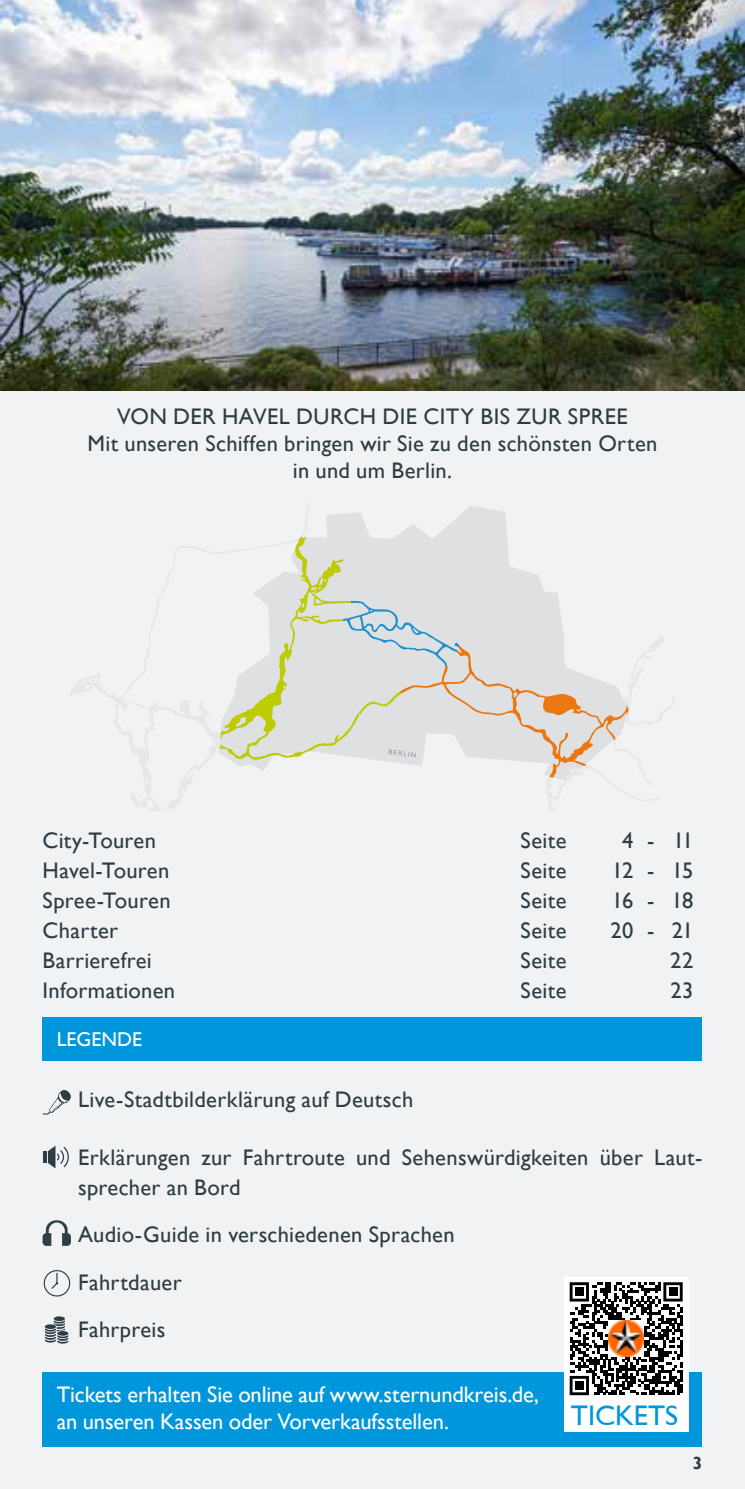
<style>
.page{position:relative;width:745px;height:1489px;background:#fff}
.page>*{position:absolute;margin:0;border:0;box-sizing:border-box;transform-origin:0 0}
.t1{font:28.25px "Gill Sans";color:#0096db}
.t2{font:22.5px/47.5px "Gill Sans";letter-spacing:.015em;color:#2e3c43}
.t3{font:22.5px/27px "Gill Sans";letter-spacing:-.005em;color:#fff}
.t4{font:20px "Gill Sans";color:#fff}
.t5{font:700 17.5px "Gill Sans";color:#2e3c43}
</style>
<div class="page">
<div style="left:0;top:390px;width:744px;height:1098px;background:#f1f2f4"></div>
<svg style="left:43px;top:1220px;width:28px;height:25px"></svg>
<div style="left:43px;top:1372px;width:659px;height:74px;background:#0096db"></div>
<div style="left:43px;top:1017px;width:659px;height:43px;background:#0096db"></div>
<div style="left:563px;top:1276px;width:124px;height:124px;background:#fff"></div>
<svg style="left:569px;top:1282px;width:113px;height:112px"></svg>
<div style="left:574px;top:1287px;width:9px;height:8px;background:#000"></div>
<div style="left:668px;top:1287px;width:8px;height:8px;background:#000"></div>
<div style="left:574px;top:1381px;width:9px;height:8px;background:#000"></div>
<img style="left:608px;top:1320px;width:35px;height:36px">
<img style="left:0;top:0;width:744px;height:390px">
<svg style="left:44px;top:1269px;width:26px;height:27px"></svg>
<svg style="left:44px;top:1316px;width:26px;height:27px"></svg>
<svg style="left:43px;top:1145px;width:26px;height:23px"></svg>
<svg style="left:43px;top:1089px;width:28px;height:25px"></svg>
<div style="left:563px;top:1399px;width:124px;height:32px;background:#fff"></div>
<div style="left:69px;top:502px;width:606px;height:308px;background:#f1f2f4"></div>
<svg style="left:220px;top:537px;width:408px;height:240px"></svg>
<p class="t2" style="left:87px;top:403px;width:571px;line-height:27px;text-align:center">VON DER HAVEL DURCH DIE CITY BIS ZUR SPREE<br>Mit unseren Schiffen bringen wir Sie zu den schönsten Orten in und um Berlin.</p>
<p class="t2" style="left:43px;top:816px;width:115px">City-Touren</p>
<p class="t2" style="left:520px;top:816px;width:47px">Seite</p>
<p class="t2" style="left:621px;top:816px;width:73px">4- 11</p>
<p class="t2" style="left:43px;top:846px;width:128px">Havel-Touren</p>
<p class="t2" style="left:520px;top:846px;width:47px">Seite</p>
<p class="t2" style="left:611px;top:846px;width:83px">12 - 15</p>
<p class="t2" style="left:43px;top:876px;width:129px">Spree-Touren</p>
<p class="t2" style="left:520px;top:876px;width:47px">Seite</p>
<p class="t2" style="left:611px;top:876px;width:83px">16 - 18</p>
<p class="t2" style="left:43px;top:906px;width:77px">Charter</p>
<p class="t2" style="left:520px;top:906px;width:47px">Seite</p>
<p class="t2" style="left:610px;top:906px;width:84px">20 - 21</p>
<p class="t2" style="left:43px;top:936px;width:111px">Barrierefrei</p>
<p class="t2" style="left:520px;top:936px;width:47px">Seite</p>
<p class="t2" style="left:669px;top:936px;width:25px">22</p>
<p class="t2" style="left:43px;top:966px;width:134px">Informationen</p>
<p class="t2" style="left:520px;top:966px;width:47px">Seite</p>
<p class="t2" style="left:670px;top:966px;width:24px">23</p>
<p class="t4" style="left:57px;top:1027px;width:87px">LEGENDE</p>
<p class="t2" style="left:78px;top:1076px;width:336px">Live-Stadtbilderklärung auf Deutsch</p>
<p class="t2" style="left:78px;top:1142px;width:625px;line-height:30px">Erklärungen zur Fahrtroute und Sehenswürdigkeiten über Laut&shy;sprecher an Bord</p>
<p class="t2" style="left:78px;top:1211px;width:378px">Audio-Guide in verschiedenen Sprachen<br>Fahrtdauer<br>Fahrpreis</p>
<p class="t3" style="left:57px;top:1381px;width:483px">Tickets erhalten Sie online auf www.sternundkreis.de, an unseren Kassen oder Vorverkaufsstellen.</p>
<p class="t1" style="left:570px;top:1399px;width:109px">TICKETS</p>
<p class="t5" style="left:692px;top:1452px;width:11px">3</p>
</div>
